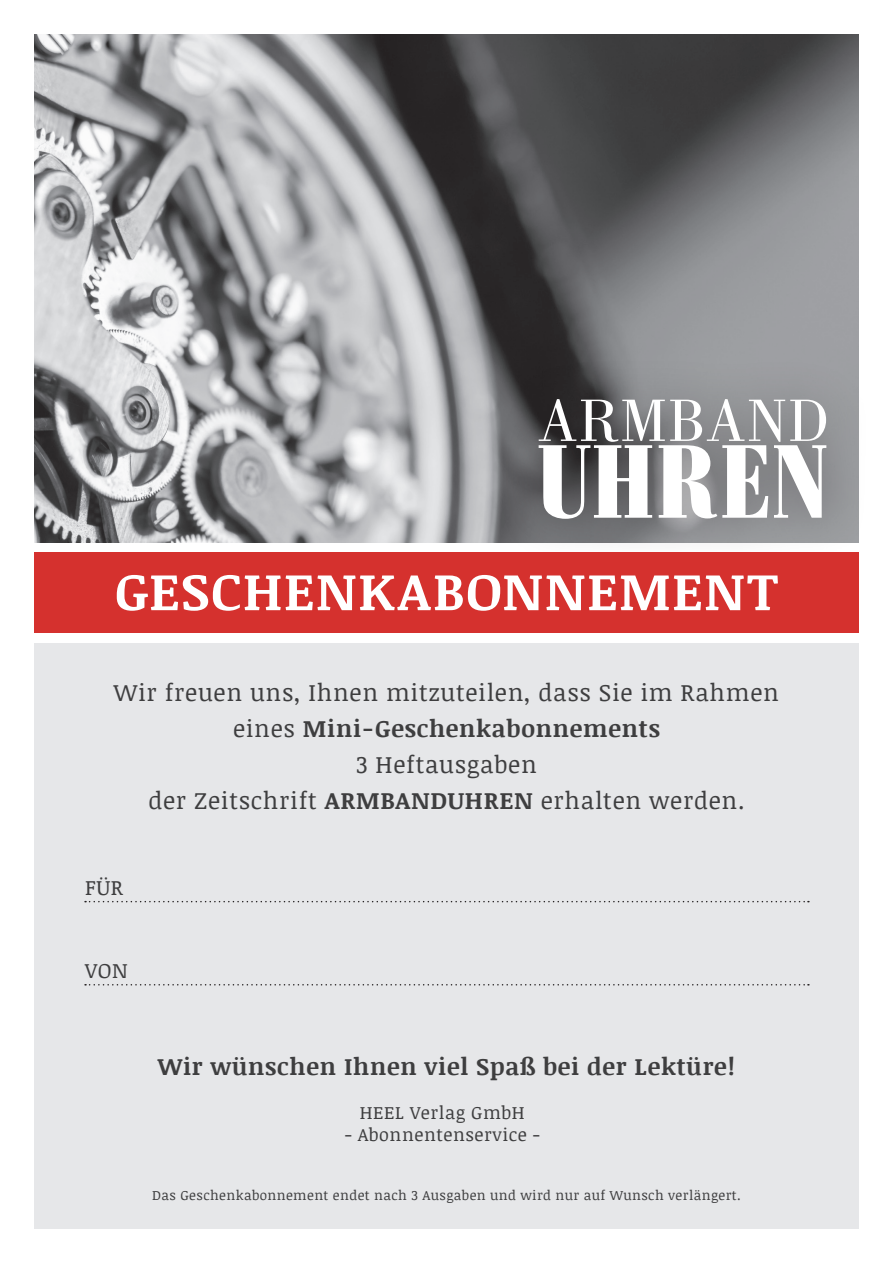
<style>
.page{position:relative;width:893px;height:1263px;background:#fff}
.page>*{position:absolute;margin:0;border:0;box-sizing:border-box;transform-origin:0 0}
.t1{font:700 52.5px "Noticia Text";letter-spacing:.025em;color:#fff}
.t2{font:24px/36px "Noticia Text";letter-spacing:.03em;color:#3e3e3f;text-align:center}
.t3{font:700 24px "Noticia Text";letter-spacing:.03em;color:#3e3e3f}
.t4{font:21px "Noticia Text";letter-spacing:.03em;color:#3e3e3f}
.t5{font:18px "Noticia Text";letter-spacing:.03em;color:#3e3e3f}
.t6{font:13.5px "Noticia Text";letter-spacing:.03em;color:#3e3e3f}
.s1{font-weight:700}
</style>
<div class="page">
<img style="left:34px;top:34px;width:825px;height:508px">
<div style="left:495px;top:354px;width:376px;height:211px;background:#231f20;opacity:.5"></div>
<svg style="left:539px;top:399px;width:287px;height:120px"></svg>
<div style="left:34px;top:552px;width:825px;height:80px;background:#d5312e"></div>
<div style="left:34px;top:643px;width:825px;height:586px;background:#e6e7e9"></div>
<svg style="left:85px;top:901px;width:724px;height:1px"></svg>
<svg style="left:85px;top:984px;width:724px;height:1px"></svg>
<h1 class="t1" style="left:115px;top:554px;width:665px">GESCHENKABONNEMENT</h1>
<p class="t2" style="left:114px;top:673px;width:667px">Wir freuen uns, Ihnen mitzuteilen, dass Sie im Rahmen eines <span class="s1">Mini-Geschenkabonnements<br></span>3 Heftausgaben<br>der Zeitschrift <span class="s1">ARMBANDUHREN</span> erhalten werden.</p>
<p class="t4" style="left:85px;top:873px;width:40px">FÜR</p>
<p class="t4" style="left:85px;top:956px;width:44px">VON</p>
<p class="t3" style="left:158px;top:1049px;width:579px">Wir wünschen Ihnen viel Spaß bei der Lektüre!</p>
<p class="t5" style="left:360px;top:1100px;width:166px">HEEL Verlag GmbH</p>
<p class="t5" style="left:345px;top:1121px;width:197px">- Abonnentenservice -</p>
<p class="t6" style="left:152px;top:1186px;width:590px">Das Geschenkabonnement endet nach 3 Ausgaben und wird nur auf Wunsch verlängert.</p>
</div>
